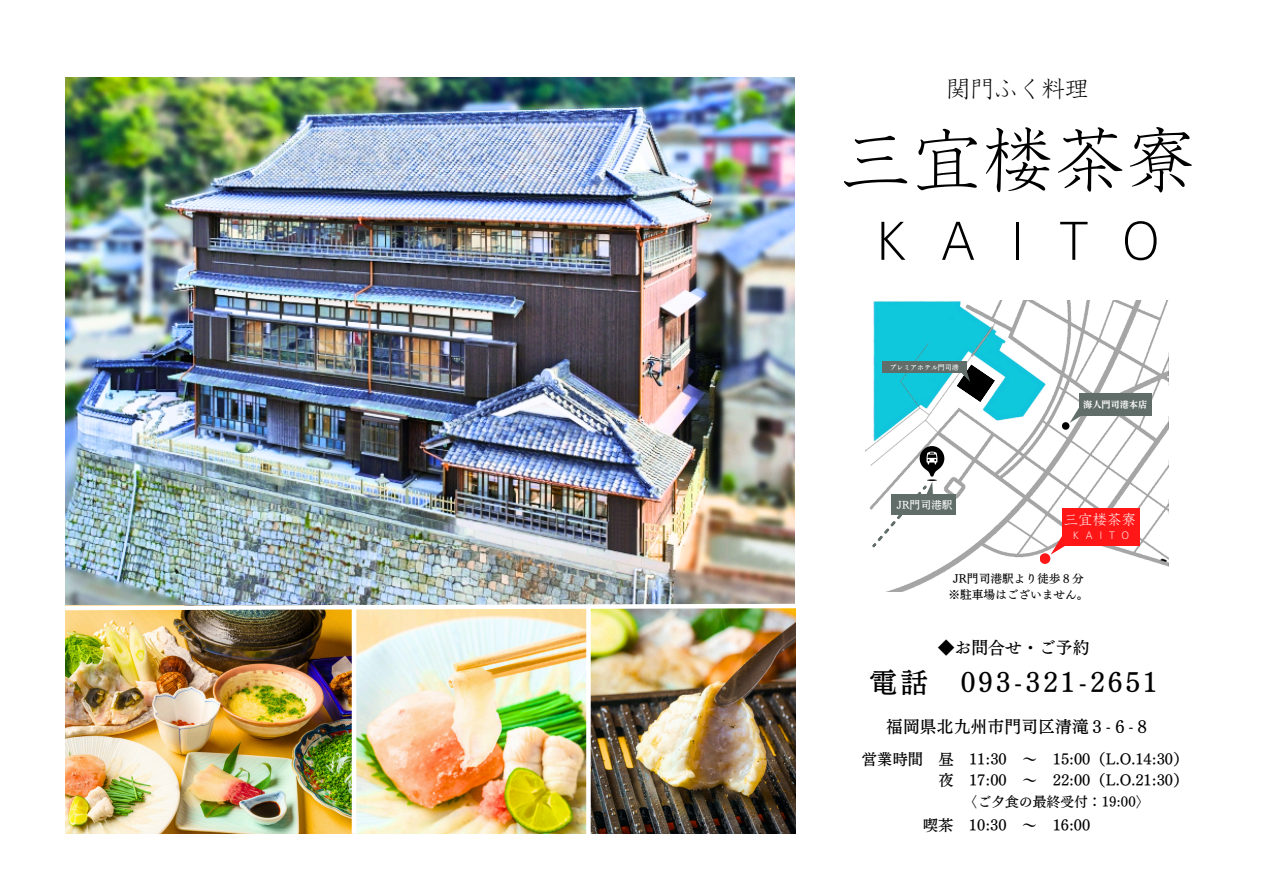
<style>
.page{position:relative;width:1263px;height:894px;background:#fff}
.page>*{position:absolute;margin:0;border:0;box-sizing:border-box;transform-origin:0 0}
.t1{font:71.55px "Motoya Kyotai Std W2";color:#000}
.t2{font:56.55px "Arita dotum Light OTF";letter-spacing:.61em;color:#000}
.t3{font:27.6px "Canva Telop Min Pro N D";letter-spacing:.1em;color:#000}
.t4{font:23.7px "Motoya Kyotai Std W2";color:#000}
.t5{font:16.95px "Canva Telop Min Pro N D";color:#000}
.t6{font:15.3px/20.7px "Canva Telop Min Pro N D";color:#000;text-align:right}
.t7{font:14.55px "Motoya Kyotai Std W2";color:#fff}
.t8{font:13.8px "Canva Telop Min Pro N D";color:#000}
.t9{font:11.7px "Canva Telop Min Pro N D";color:#000}
.t10{font:11.25px "Arita dotum Light OTF";letter-spacing:.61em;color:#fff}
.t11{font:10.8px "Canva Telop Min Pro N D";color:#fff}
.t12{font:9.15px "Canva Telop Min Pro N E";color:#fff}
.t13{font:6.9px "Canva Telop Min Pro N D";color:#fff}
</style>
<div class="page">
<img style="left:66px;top:77px;width:729px;height:524px">
<img style="left:866px;top:301px;width:302px;height:290px">
<div style="left:1062px;top:422px;width:7px;height:7px;background:#000;border-radius:50%"></div>
<div style="left:1040px;top:553px;width:10px;height:10px;background:#ff1616;border-radius:50%"></div>
<div style="left:1062px;top:508px;width:78px;height:37px;background:#ff1616"></div>
<svg style="left:1051px;top:534px;width:20px;height:20px"></svg>
<div style="left:1079px;top:393px;width:73px;height:22px;background:#616d69"></div>
<svg style="left:1070px;top:406px;width:16px;height:17px"></svg>
<div style="left:891px;top:494px;width:65px;height:20px;background:#616d69"></div>
<svg style="left:871px;top:446px;width:73px;height:102px"></svg>
<div style="left:882px;top:361px;width:85px;height:12px;background:#616d69"></div>
<svg style="left:956px;top:364px;width:39px;height:38px"></svg>
<img style="left:66px;top:612px;width:729px;height:221px">
<img style="left:65px;top:601px;width:731px;height:11px">
<hr style="left:352px;top:605px;width:4px;height:228px;background:#fff">
<div style="left:586px;top:606px;width:5px;height:228px;background:#fff"></div>
<h1 class="t4" style="left:946px;top:77px;width:144px">関門ふく料理</h1>
<p class="t1" style="left:840px;top:124px;width:359px">三宜楼茶寮</p>
<h4 class="t2" style="left:877px;top:214px;width:283px">KAITO</h4>
<p class="t13" style="left:890px;top:363px;width:71px">プレミアホテル門司港</p>
<p class="t11" style="left:897px;top:499px;width:57px">JR門司港駅</p>
<p class="t12" style="left:1083px;top:400px;width:65px">海人門司港本店</p>
<p class="t7" style="left:1064px;top:512px;width:74px">三宜楼茶寮</p>
<p class="t10" style="left:1073px;top:530px;width:57px">KAITO</p>
<p class="t9" style="left:953px;top:572px;width:132px">JR門司港駅より徒歩８分</p>
<h6 class="t9" style="left:948px;top:588px;width:142px">※駐車場はございません。</h6>
<p class="t5" style="left:938px;top:639px;width:153px">◆お問合せ・ご予約</p>
<p class="t3" style="left:870px;top:668px;width:289px">電話 093-321-2651</p>
<p class="t5" style="left:886px;top:717px;width:266px">福岡県北九州市門司区清滝３-６-８</p>
<p class="t6" style="left:862px;top:749px;width:328px">営業時間 昼 11:30 ～ 15:00（L.O.14:30）夜 17:00 ～ 22:00（L.O.21:30）</p>
<p class="t6" style="left:923px;top:814px;width:169px">喫茶 10:30 ～ 16:00</p>
<p class="t8" style="left:964px;top:794px;width:187px">〈ご夕食の最終受付：19:00〉</p>
</div>
